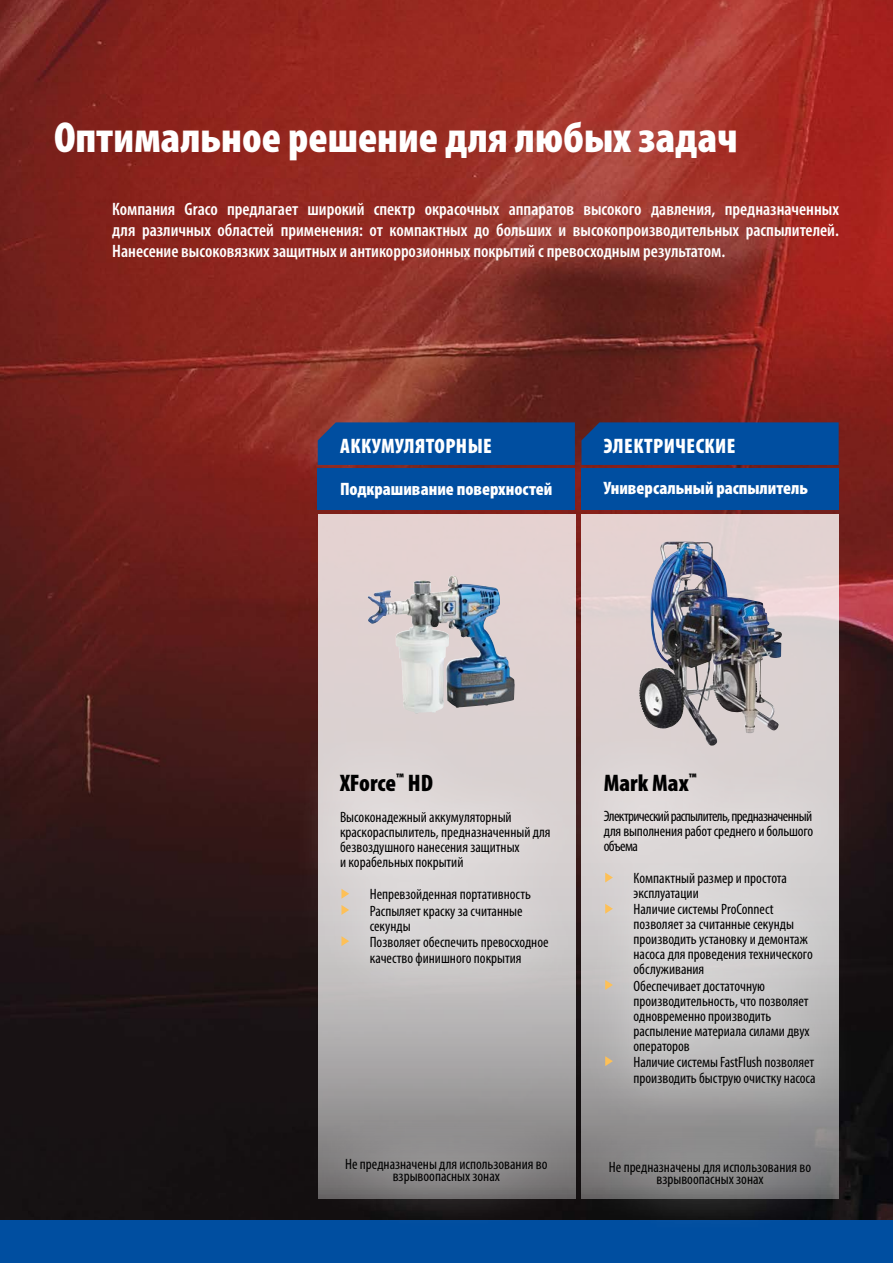
<style>
.page{position:relative;width:893px;height:1263px;background:#fff}
.page>*{position:absolute;margin:0;border:0;box-sizing:border-box;transform-origin:0 0}
.t1{font:900 condensed 43.5px "Myriad Pro";color:#fff}
.t2{font:900 condensed 24px "Myriad Pro";color:#000}
.t3{font:900 condensed 21px "Myriad Pro";letter-spacing:.02em;color:#fff}
.t4{font:600 condensed 18px/21px "Myriad Pro";color:#fff;text-align:justify}
.t5{font:900 condensed 18px "Myriad Pro";color:#fff}
.t6{font:condensed 15px/15.3px "Myriad Pro";color:#000}
</style>
<div class="page">
<img style="left:0;top:0;width:893px;height:1220px">
<div style="left:0;top:1220px;width:893px;height:43px;background:#004ea0"></div>
<svg style="left:318px;top:514px;width:257px;height:213px;background:#cec6c8"></svg>
<svg style="left:582px;top:514px;width:257px;height:214px;background:#cbc0c3"></svg>
<div style="left:318px;top:422px;width:257px;height:43px;background:#004ea0"></div>
<div style="left:318px;top:468px;width:257px;height:41px;background:#004ea0"></div>
<div style="left:581px;top:422px;width:258px;height:43px;background:#004ea0"></div>
<div style="left:581px;top:468px;width:258px;height:41px;background:#004ea0"></div>
<div style="left:558px;top:728px;width:301px;height:503px;background:#fff;opacity:.7"></div>
<svg style="left:605px;top:872px;width:8px;height:10px"></svg>
<svg style="left:605px;top:904px;width:8px;height:10px"></svg>
<svg style="left:605px;top:980px;width:8px;height:10px"></svg>
<svg style="left:605px;top:1056px;width:8px;height:10px"></svg>
<div style="left:294px;top:727px;width:299px;height:501px;background:#fff;opacity:.7"></div>
<svg style="left:341px;top:889px;width:8px;height:10px"></svg>
<svg style="left:341px;top:905px;width:8px;height:10px"></svg>
<svg style="left:341px;top:936px;width:8px;height:10px"></svg>
<img style="left:368px;top:576px;width:84px;height:27px">
<img style="left:639px;top:541px;width:79px;height:205px">
<h1 class="t1" style="left:54px;top:113px;width:685px">Оптимальное решение для любых задач</h1>
<p class="t4" style="left:112px;top:199px;width:728px">Компания Graco предлагает широкий спектр окрасочных аппаратов высокого давления, предназначенных для различных областей применения: от компактных до больших и высокопроизводительных распылителей.<br>Нанесение высоковязких защитных и антикоррозионных покрытий с превосходным результатом.</p>
<h3 class="t3" style="left:340px;top:434px;width:153px">АККУМУЛЯТОРНЫЕ</h3>
<h3 class="t3" style="left:604px;top:434px;width:133px">ЭЛЕКТРИЧЕСКИЕ</h3>
<p class="t5" style="left:340px;top:479px;width:214px">Подкрашивание поверхностей</p>
<p class="t5" style="left:604px;top:478px;width:206px">Универсальный распылитель</p>
<h2 class="t2" style="left:340px;top:769px;width:94px">XForce<sup>™</sup> HD</h2>
<p class="t6" style="left:340px;top:810px;width:212px">Высоконадежный аккумуляторный краскораспылитель, предназначенный для безвоздушного нанесения защитных<br>и корабельных покрытий</p>
<p class="t6" style="left:370px;top:887px;width:180px;line-height:15.9px">Непревзойденная портативность<br>Распыляет краску за считанные секунды<br>Позволяет обеспечить превосходное качество финишного покрытия</p>
<p class="t6" style="left:345px;top:1158px;width:204px;line-height:12px;text-align:center">Не предназначены для использования во взрывоопасных зонах</p>
<h2 class="t2" style="left:604px;top:769px;width:94px">Mark Max<sup>™</sup></h2>
<p class="t6" style="left:604px;top:809px;width:211px;text-align:justify">Электрический распылитель, предназначенный для выполнения работ среднего и большого объема</p>
<p class="t6" style="left:633px;top:871px;width:184px">Компактный размер и простота эксплуатации<br>Наличие системы ProConnect позволяет за считанные секунды производить установку и демонтаж насоса для проведения технического обслуживания<br>Обеспечивает достаточную производительность, что позволяет одновременно производить распыление материала силами двух операторов<br>Наличие системы FastFlush позволяет производить быструю очистку насоса</p>
<p class="t6" style="left:609px;top:1161px;width:204px;line-height:12px;text-align:center">Не предназначены для использования во взрывоопасных зонах</p>
</div>
